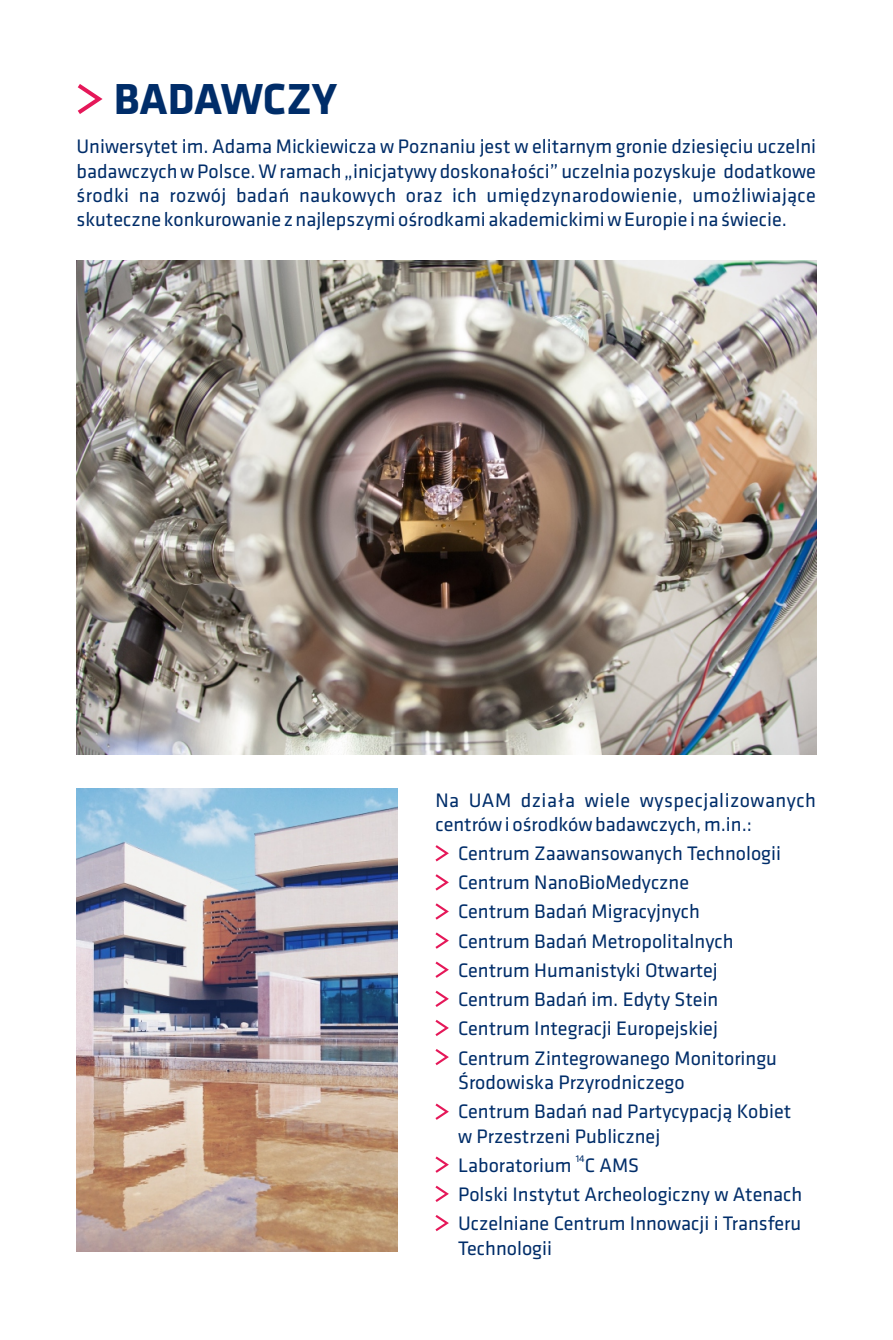
<style>
.page{position:relative;width:893px;height:1340px;background:#fff}
.page>*{position:absolute;margin:0;border:0;box-sizing:border-box;transform-origin:0 0}
.t1{font:700 45px "Klavika Basic";color:#002d69}
.t2{font:20.25px/29.2px "Klavika Basic";color:#002d69}
.t3{font:20.25px/24.3px "Klavika Basic";letter-spacing:.025em;color:#002d69}
.t4{font:10.12px "Klavika Basic";color:#002d69}
</style>
<div class="page">
<img style="left:76px;top:788px;width:321px;height:463px">
<img style="left:76px;top:261px;width:740px;height:493px">
<svg style="left:78px;top:84px;width:25px;height:30px"></svg>
<svg style="left:435px;top:845px;width:14px;height:16px"></svg>
<svg style="left:435px;top:903px;width:14px;height:16px"></svg>
<svg style="left:435px;top:874px;width:14px;height:16px"></svg>
<svg style="left:435px;top:932px;width:14px;height:16px"></svg>
<svg style="left:435px;top:961px;width:14px;height:16px"></svg>
<svg style="left:435px;top:1020px;width:14px;height:16px"></svg>
<svg style="left:435px;top:990px;width:14px;height:17px"></svg>
<svg style="left:435px;top:1049px;width:14px;height:16px"></svg>
<svg style="left:435px;top:1156px;width:14px;height:16px"></svg>
<svg style="left:435px;top:1103px;width:14px;height:16px"></svg>
<svg style="left:435px;top:1215px;width:14px;height:16px"></svg>
<svg style="left:435px;top:1185px;width:14px;height:16px"></svg>
<h1 class="t1" style="left:114px;top:80px;width:225px">BADAWCZY</h1>
<p class="t2" style="left:76px;top:136px;width:741px;line-height:24.3px;text-align:justify">Uniwersytet im. Adama Mickiewicza w Poznaniu jest w elitarnym gronie dziesięciu uczelni badawczych w Polsce. W ramach „inicjatywy doskonałości” uczelnia pozyskuje dodatkowe środki na rozwój badań naukowych oraz ich umiędzynarodowienie, umożliwiające skuteczne konkurowanie z najlepszymi ośrodkami akademickimi w Europie i na świecie.</p>
<p class="t3" style="left:435px;top:789px;width:382px">Na UAM działa wiele wyspecjalizowanych centrów i ośrodków badawczych, m.in.:</p>
<p class="t2" style="left:458px;top:840px;width:325px">Centrum Zaawansowanych Technologii</p>
<p class="t2" style="left:458px;top:869px;width:243px">Centrum NanoBioMedyczne<br>Centrum Badań Migracyjnych</p>
<p class="t2" style="left:458px;top:927px;width:320px">Centrum Badań Metropolitalnych Centrum Humanistyki Otwartej Centrum Badań im. Edyty Stein Centrum Integracji Europejskiej Centrum Zintegrowanego Monitoringu</p>
<p class="t2" style="left:458px;top:1069px;width:335px">Środowiska Przyrodniczego<br>Centrum Badań nad Partycypacją Kobiet</p>
<p class="t2" style="left:458px;top:1122px;width:204px">w Przestrzeni Publicznej</p>
<p class="t4" style="left:576px;top:1154px;width:10px">14</p>
<p class="t2" style="left:458px;top:1152px;width:346px">Laboratorium C AMS<br>Polski Instytut Archeologiczny w Atenach<br>Uczelniane Centrum Innowacji i Transferu</p>
<p class="t2" style="left:458px;top:1234px;width:96px">Technologii</p>
</div>
